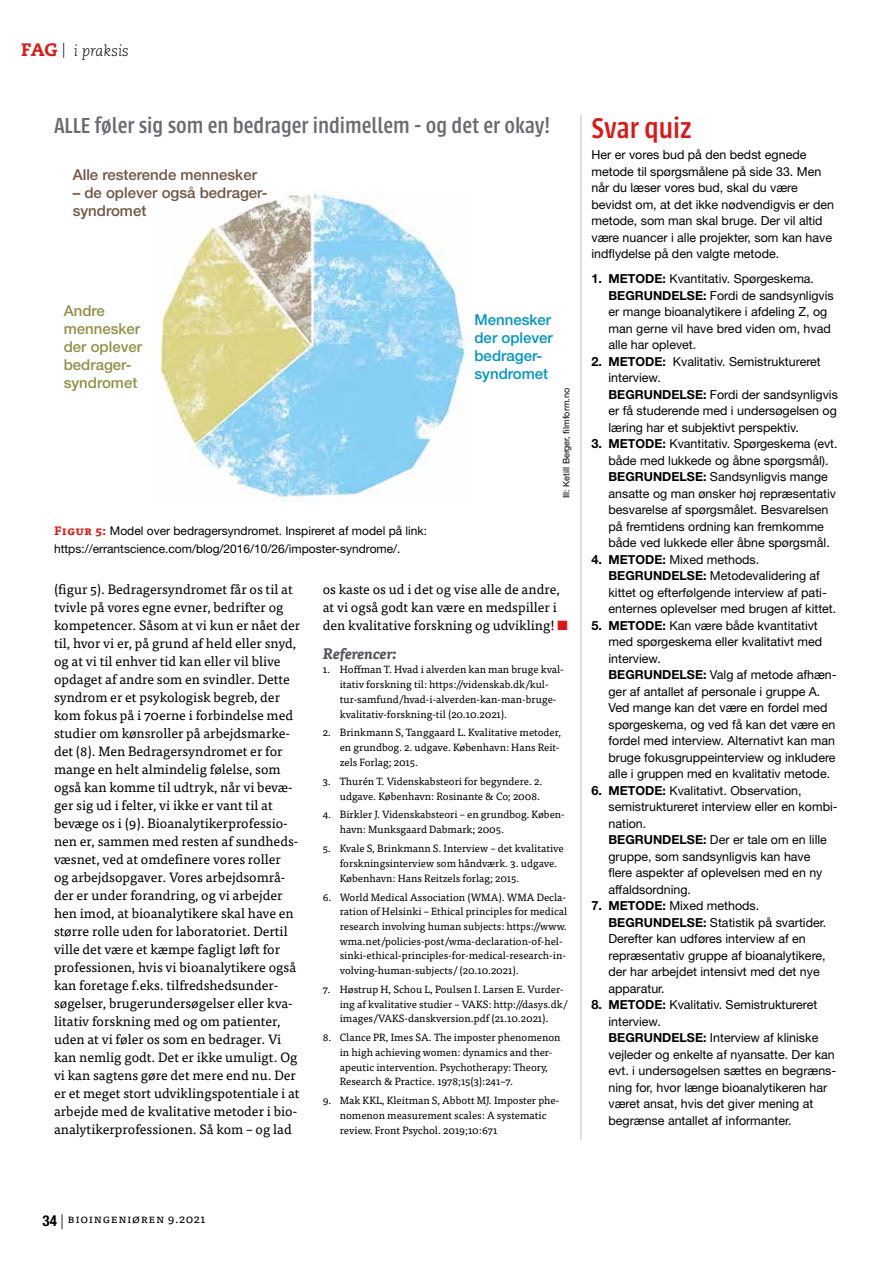
<style>
.page{position:relative;width:893px;height:1263px;background:#fff}
.page>*{position:absolute;margin:0;border:0;box-sizing:border-box;transform-origin:0 0}
.t1{font:500 31.5px "Urbana";color:#dc1715;scale:.96 1}
.t2{font:500 24px "Urbana";color:#6b6a71;scale:.96 1}
.t3{font:500 15px/18px "Helvetica Neue LT Pro";color:#715543}
.t4{font:500 15px/18px "Helvetica Neue LT Pro";color:#8d9246}
.t5{font:500 15px/18px "Helvetica Neue LT Pro";color:#0095c3}
.t6{font:italic 300 15px "Caecilia LT Std";color:#000}
.t7{font:italic 700 15px "Tisa Pro";color:#545158}
.t8{font:13.5px/18px "Tisa Pro";color:#000}
.t9{font:12.45px/16.5px "Helvetica Neue LT Pro";color:#000}
.t10{font:12px/18px "Helvetica Neue LT Pro";color:#000}
.t11{font:12px "Tisa Pro";letter-spacing:.05em;color:#000}
.t12{font:10.5px/14.7px "Tisa Pro";color:#000}
.t13{font:9px "Helvetica Neue LT Pro";color:#000}
.s1{font-weight:800;font-style:normal;font-size:18px;color:#dc1715}
.s2{font-family:"Tisa Pro";font-weight:700;color:#dc1715}
.s3{color:#dc1715}
.s4{font-weight:700;font-size:12.75px}
.s5{font-weight:700}
.s6{font-family:"Helvetica Neue LT Pro";font-weight:700;font-stretch:condensed;font-size:15px}
.s7{font-family:"Helvetica Neue LT Pro";font-weight:300;font-size:15px}
</style>
<div class="page">
<hr style="left:580px;top:115px;width:1px;height:1025px;background:#c4c0c3">
<img style="left:154px;top:191px;width:311px;height:310px">
<p class="t6" style="left:21px;top:43px;width:109px"><span class="s1">FAG</span> | i praksis</p>
<h2 class="t2" style="left:54px;top:112px;width:518px">ALLE føler sig som en bedrager indimellem - og det er okay!</h2>
<p class="t3" style="left:73px;top:166px;width:186px">Alle resterende mennesker</p>
<p class="t3" style="left:73px;top:184px;width:195px">– de oplever også bedrager&shy;syndromet</p>
<p class="t4" style="left:64px;top:301px;width:80px">Andre mennesker der oplever bedrager&shy;syndromet</p>
<p class="t10" style="left:54px;top:522px;width:375px"><span class="s2">Figur 5:</span> Model over bedragersyndromet. Inspireret af model på link: https://errantscience.com/blog/2016/10/26/imposter-syndrome/.</p>
<p class="t5" style="left:474px;top:310px;width:80px">Mennesker der oplever bedrager&shy;syndromet</p>
<p class="t13" style="left:561px;top:498px;width:111px;rotate:-90deg">Ill: Ketill Berger, filmform.no</p>
<p class="t8" style="left:54px;top:579px;width:248px">(figur 5). Bedragersyndromet får os til at tvivle på vores egne evner, bedrifter og kompetencer. Såsom at vi kun er nået der til, hvor vi er, på grund af held eller snyd, og at vi til enhver tid kan eller vil blive opdaget af andre som en svindler. Dette syndrom er et psykologisk begreb, der kom fokus på i 70erne i forbindelse med studier om kønsroller på arbejdsmarke&shy;det (8). Men Bedragersyndromet er for mange en helt almindelig følelse, som også kan komme til udtryk, når vi bevæ&shy;ger sig ud i felter, vi ikke er vant til at bevæge os i (9). Bioanalytikerprofessio&shy;nen er, sammen med resten af sundheds&shy;væsnet, ved at omdefinere vores roller<br>og arbejdsopgaver. Vores arbejdsområ&shy;der er under forandring, og vi arbejder hen imod, at bioanalytikere skal have en større rolle uden for laboratoriet. Dertil ville det være et kæmpe fagligt løft for professionen, hvis vi bioanalytikere også kan foretage f.eks. tilfredshedsunder&shy;søgelser, brugerundersøgelser eller kva&shy;litativ forskning med og om patienter, uden at vi føler os som en bedrager. Vi kan nemlig godt. Det er ikke umuligt. Og vi kan sagtens gøre det mere end nu. Der er et meget stort udviklingspotentiale i at arbejde med de kvalitative metoder i bio&shy;analytikerprofessionen. Så kom – og lad</p>
<p class="t8" style="left:323px;top:579px;width:246px">os kaste os ud i det og vise alle de andre, at vi også godt kan være en medspiller i den kvalitative forskning og udvikling! <span class="s3">■</span></p>
<p class="t7" style="left:323px;top:641px;width:75px">Referencer:</p>
<p class="t12" style="left:340px;top:662px;width:226px;text-indent:-17px">1. Hoffman T. Hvad i alverden kan man bruge kval&shy;itativ forskning til: https://videnskab.dk/kul&shy;tur-samfund/hvad-i-alverden-kan-man-bruge&shy;kvalitativ-forskning-til (20.10.2021).</p>
<p class="t12" style="left:340px;top:725px;width:223px;text-indent:-17px">2. Brinkmann S, Tanggaard L. Kvalitative metoder, en grundbog. 2. udgave. København: Hans Reit&shy;zels Forlag; 2015.</p>
<p class="t12" style="left:323px;top:773px;width:221px;text-align:right">3. Thurén T. Videnskabsteori for begyndere. 2. udgave. København: Rosinante &amp; Co; 2008.</p>
<p class="t12" style="left:340px;top:807px;width:227px;text-indent:-17px">4. Birkler J. Videnskabsteori – en grundbog. Køben&shy;havn: Munksgaard Dabmark; 2005.</p>
<p class="t12" style="left:340px;top:840px;width:225px;text-indent:-17px">5. Kvale S, Brinkmann S. Interview – det kvalitative forskningsinterview som håndværk. 3. udgave.<br>København: Hans Reitzels forlag; 2015.</p>
<p class="t12" style="left:340px;top:889px;width:229px;text-indent:-17px">6. World Medical Association (WMA). WMA Decla&shy;ration of Helsinki – Ethical principles for medical research involving human subjects: https://www. wma.net/policies-post/wma-declaration-of-hel&shy;sinki-ethical-principles-for-medical-research-in&shy;volving-human-subjects/ (20.10.2021).</p>
<p class="t12" style="left:340px;top:981px;width:229px;text-indent:-17px">7. Høstrup H, Schou L, Poulsen I. Larsen E. Vurder&shy;ing af kvalitative studier – VAKS: http://dasys.dk/ images/VAKS-danskversion.pdf (21.10.2021).</p>
<p class="t12" style="left:340px;top:1030px;width:222px;text-indent:-17px">8. Clance PR, Imes SA. The imposter phenomenon in high achieving women: dynamics and ther&shy;apeutic intervention. Psychotherapy: Theory, Research &amp; Practice. 1978;15(3):241–7.</p>
<p class="t12" style="left:340px;top:1093px;width:221px;text-indent:-17px">9. Mak KKL, Kleitman S, Abbott MJ. Imposter phe&shy;nomenon measurement scales: A systematic review. Front Psychol. 2019;10:671</p>
<h1 class="t1" style="left:591px;top:112px;width:106px">Svar quiz</h1>
<p class="t9" style="left:591px;top:146px;width:244px">Her er vores bud på den bedst egnede metode til spørgsmålene på side 33. Men når du læser vores bud, skal du være bevidst om, at det ikke nødvendigvis er den metode, som man skal bruge. Der vil altid være nuancer i alle projekter, som kan have indflydelse på den valgte metode.</p>
<p class="t9" style="left:608px;top:270px;width:227px;text-indent:-17px"><span class="s4">1.</span> <span class="s5">METODE:</span> Kvantitativ. Spørgeskema.<br><span class="s5">BEGRUNDELSE:</span> Fordi de sandsynligvis er mange bioanalytikere i afdeling Z, og man gerne vil have bred viden om, hvad alle har oplevet.</p>
<p class="t9" style="left:608px;top:353px;width:231px;text-indent:-17px"><span class="s4">2.</span> <span class="s5">METODE:</span> Kvalitativ. Semistruktureret interview.<br><span class="s5">BEGRUNDELSE:</span> Fordi der sandsynligvis er få studerende med i undersøgelsen og læring har et subjektivt perspektiv.</p>
<p class="t9" style="left:608px;top:435px;width:231px;text-indent:-17px"><span class="s4">3.</span> <span class="s5">METODE:</span> Kvantitativ. Spørgeskema (evt. både med lukkede og åbne spørgsmål).<br><span class="s5">BEGRUNDELSE:</span> Sandsynligvis mange ansatte og man ønsker høj repræsentativ besvarelse af spørgsmålet. Besvarelsen på fremtidens ordning kan fremkomme både ved lukkede eller åbne spørgsmål.</p>
<p class="t9" style="left:608px;top:551px;width:229px;text-indent:-17px"><span class="s4">4.</span> <span class="s5">METODE:</span> Mixed methods.<br><span class="s5">BEGRUNDELSE:</span> Metodevalidering af kittet og efterfølgende interview af pati&shy;enternes oplevelser med brugen af kittet.</p>
<p class="t9" style="left:608px;top:617px;width:230px;text-indent:-17px"><span class="s4">5.</span> <span class="s5">METODE:</span> Kan være både kvantitativt med spørgeskema eller kvalitativt med interview.<br><span class="s5">BEGRUNDELSE:</span> Valg af metode afhæn&shy;ger af antallet af personale i gruppe A.<br>Ved mange kan det være en fordel med spørgeskema, og ved få kan det være en fordel med interview. Alternativt kan man bruge fokusgruppeinterview og inkludere alle i gruppen med en kvalitativ metode.</p>
<p class="t9" style="left:608px;top:782px;width:229px;text-indent:-17px"><span class="s4">6.</span> <span class="s5">METODE:</span> Kvalitativt. Observation, semistruktureret interview eller en kombi&shy;nation.<br><span class="s5">BEGRUNDELSE:</span> Der er tale om en lille gruppe, som sandsynligvis kan have flere aspekter af oplevelsen med en ny affaldsordning.</p>
<p class="t9" style="left:608px;top:897px;width:219px;text-indent:-17px"><span class="s4">7.</span> <span class="s5">METODE:</span> Mixed methods.<br><span class="s5">BEGRUNDELSE:</span> Statistik på svartider.<br>Derefter kan udføres interview af en repræsentativ gruppe af bioanalytikere, der har arbejdet intensivt med det nye apparatur.</p>
<p class="t9" style="left:608px;top:996px;width:229px;text-indent:-17px"><span class="s4">8.</span> <span class="s5">METODE:</span> Kvalitativ. Semistruktureret interview.<br><span class="s5">BEGRUNDELSE:</span> Interview af kliniske vejleder og enkelte af nyansatte. Der kan evt. i undersøgelsen sættes en begræns&shy;ning for, hvor længe bioanalytikeren har været ansat, hvis det giver mening at begrænse antallet af informanter.</p>
<p class="t11" style="left:43px;top:1209px;width:164px"><span class="s6">34</span> <span class="s7">|</span> Bioingeniøren 9.2021</p>
</div>
